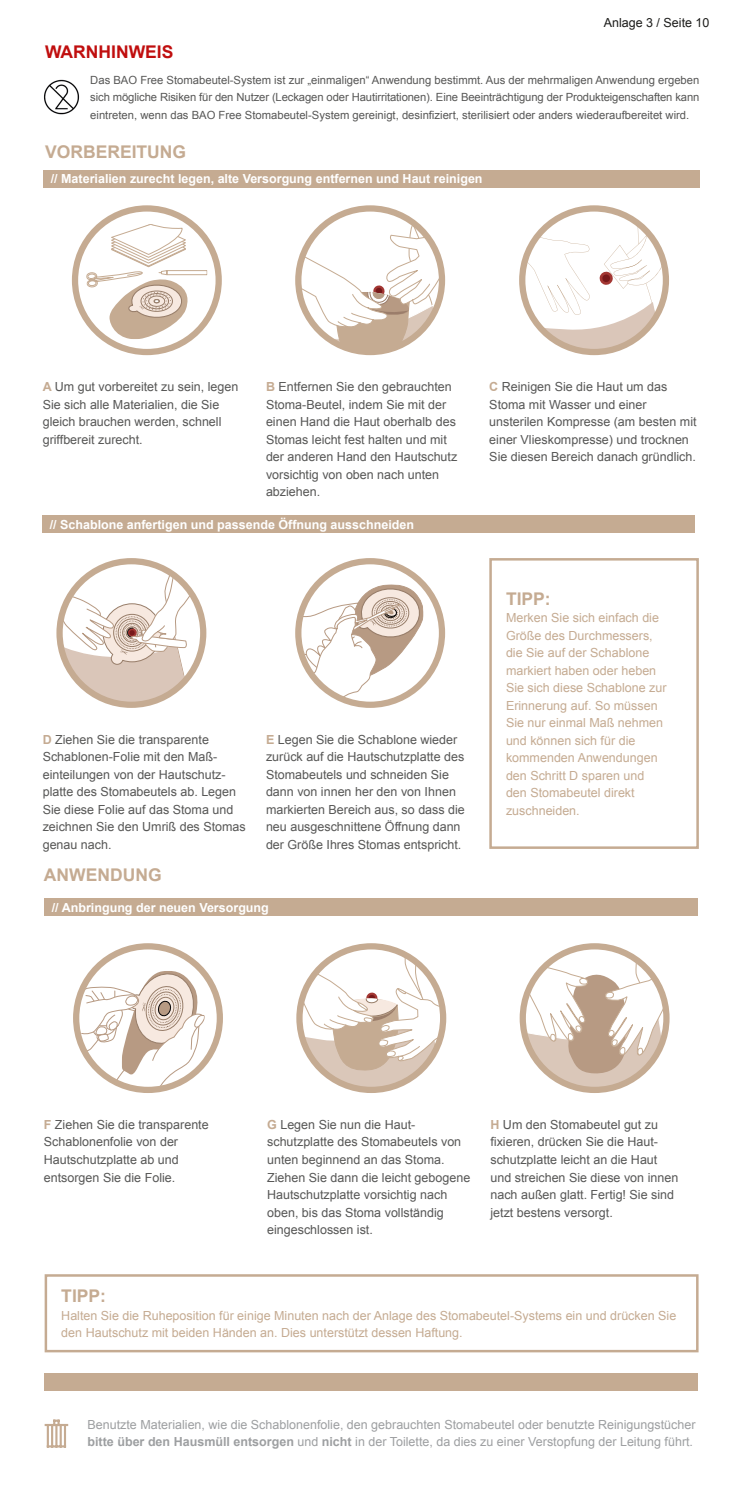
<style>
.page{position:relative;width:745px;height:1489px;background:#fff}
.page>*{position:absolute;margin:0;border:0;box-sizing:border-box;transform-origin:0 0}
.t1{font:700 17.5px "Arial";color:#c5ab92}
.t2{font:700 17.5px "Arial";color:#c00e0e}
.t3{font:12.5px/17.5px "Arial";color:#575756}
.t4{font:12.5px/17.5px "Arial";color:#c5ab92}
.t5{font:12.5px/17.5px "Arial";color:#9d9fa1}
.t6{font:700 12.5px "Arial";color:#fff}
.t7{font:12.5px "Arial";color:#1d1d1b}
.t8{font:11.25px/17.5px "Arial";color:#575756;text-align:justify}
.s1{font-weight:700;color:#c5ab92}
.s2{font-weight:700}
</style>
<div class="page">
<div style="left:44px;top:170px;width:655px;height:17px;background:#c5ab92"></div>
<div style="left:43px;top:515px;width:651px;height:18px;background:#c5ab92"></div>
<svg style="left:86px;top:224px;width:121px;height:115px"></svg>
<div style="left:72px;top:205px;width:150px;height:150px;border:6px solid #c5ab92;border-radius:50%"></div>
<svg style="left:63px;top:561px;width:140px;height:142px"></svg>
<div style="left:56px;top:558px;width:150px;height:150px;border:6px solid #c5ab92;border-radius:50%"></div>
<svg style="left:299px;top:210px;width:142px;height:142px"></svg>
<div style="left:295px;top:205px;width:150px;height:150px;border:6px solid #c5ab92;border-radius:50%"></div>
<svg style="left:525px;top:208px;width:140px;height:144px"></svg>
<div style="left:518px;top:205px;width:150px;height:150px;border:6px solid #c5ab92;border-radius:50%"></div>
<svg style="left:300px;top:584px;width:123px;height:120px"></svg>
<div style="left:295px;top:558px;width:150px;height:150px;border:6px solid #c5ab92;border-radius:50%"></div>
<div style="left:489px;top:558px;width:209px;height:290px;border:2px solid #c5ab92"></div>
<div style="left:45px;top:898px;width:652px;height:18px;background:#c5ab92"></div>
<div style="left:45px;top:1373px;width:652px;height:17px;background:#c5ab92"></div>
<svg style="left:76px;top:970px;width:128px;height:119px"></svg>
<div style="left:73px;top:943px;width:150px;height:149px;border:6px solid #c5ab92;border-radius:50%"></div>
<svg style="left:299px;top:947px;width:144px;height:142px"></svg>
<div style="left:296px;top:943px;width:150px;height:149px;border:6px solid #c5ab92;border-radius:50%"></div>
<svg style="left:526px;top:946px;width:140px;height:143px"></svg>
<div style="left:519px;top:943px;width:150px;height:149px;border:6px solid #c5ab92;border-radius:50%"></div>
<hr style="left:47px;top:1425px;width:2px;height:22px;background:#c5ab92">
<hr style="left:51px;top:1425px;width:2px;height:22px;background:#c5ab92">
<hr style="left:55px;top:1425px;width:2px;height:22px;background:#c5ab92">
<hr style="left:60px;top:1425px;width:2px;height:22px;background:#c5ab92">
<hr style="left:64px;top:1425px;width:2px;height:22px;background:#c5ab92">
<svg style="left:49px;top:1445px;width:15px;height:2px"></svg>
<hr style="left:45px;top:1423px;width:23px;height:2px;background:#c5ab92">
<svg style="left:53px;top:1419px;width:7px;height:5px"></svg>
<div style="left:45px;top:1274px;width:653px;height:78px;border:2px solid #c5ab92"></div>
<img style="left:44px;top:79px;width:36px;height:36px">
<h1 class="t2" style="left:45px;top:40px;width:130px">WARNHINWEIS</h1>
<p class="t7" style="left:603px;top:14px;width:107px">Anlage 3 / Seite 10</p>
<p class="t8" style="left:90px;top:71px;width:610px">Das BAO Free Stomabeutel-System ist zur „einmaligen“ Anwendung bestimmt. Aus der mehrmaligen Anwendung ergeben sich mögliche Risiken für den Nutzer (Leckagen oder Hautirritationen). Eine Beeinträchtigung der Produkteigenschaften kann eintreten, wenn das BAO Free Stomabeutel-System gereinigt, desinfiziert, sterilisiert oder anders wiederaufbereitet wird.</p>
<h1 class="t1" style="left:45px;top:140px;width:142px">VORBEREITUNG</h1>
<p class="t6" style="left:51px;top:171px;width:433px">// Materialien zurecht legen, alte Versorgung entfernen und Haut reinigen</p>
<p class="t3" style="left:43px;top:378px;width:197px"><span class="s1">A</span> Um gut vorbereitet zu sein, legen<br>Sie sich alle Materialien, die Sie gleich brauchen werden, schnell griffbereit zurecht.</p>
<p class="t3" style="left:266px;top:378px;width:193px"><span class="s1">B</span> Entfernen Sie den gebrauchten<br>Stoma-Beutel, indem Sie mit der einen Hand die Haut oberhalb des<br>Stomas leicht fest halten und mit der anderen Hand den Hautschutz vorsichtig von oben nach unten abziehen.</p>
<p class="t6" style="left:50px;top:516px;width:365px">// Schablone anfertigen und passende Öffnung ausschneiden</p>
<p class="t3" style="left:43px;top:730px;width:204px"><span class="s1">D</span> Ziehen Sie die transparente<br>Schablonen-Folie mit den Maß&shy;einteilungen von der Hautschutz&shy;platte des Stomabeutels ab. Legen<br>Sie diese Folie auf das Stoma und zeichnen Sie den Umriß des Stomas genau nach.</p>
<h1 class="t1" style="left:44px;top:863px;width:119px">ANWENDUNG</h1>
<p class="t3" style="left:266px;top:730px;width:200px"><span class="s1">E</span> Legen Sie die Schablone wieder zurück auf die Hautschutzplatte des Stomabeutels und schneiden Sie dann von innen her den von Ihnen markierten Bereich aus, so dass die neu ausgeschnittene Öffnung dann der Größe Ihres Stomas entspricht.</p>
<p class="t6" style="left:52px;top:899px;width:218px">// Anbringung der neuen Versorgung</p>
<p class="t3" style="left:489px;top:378px;width:209px"><span class="s1">C</span> Reinigen Sie die Haut um das Stoma mit Wasser und einer unsterilen Kompresse (am besten mit einer Vlieskompresse) und trocknen Sie diesen Bereich danach gründlich.</p>
<h1 class="t1" style="left:505px;top:587px;width:46px">TIPP:</h1>
<p class="t4" style="left:505px;top:609px;width:162px">Merken Sie sich einfach die<br>Größe des Durchmessers, die Sie auf der Schablone markiert haben oder heben<br>Sie sich diese Schablone zur<br>Erinnerung auf. So müssen<br>Sie nur einmal Maß nehmen und können sich für die kommenden Anwendungen den Schritt D sparen und den Stomabeutel direkt zuschneiden.</p>
<p class="t3" style="left:44px;top:1115px;width:166px"><span class="s1">F</span> Ziehen Sie die transparente<br>Schablonenfolie von der<br>Hautschutzplatte ab und entsorgen Sie die Folie.</p>
<p class="t3" style="left:267px;top:1115px;width:204px"><span class="s1">G</span> Legen Sie nun die Haut&shy;schutzplatte des Stomabeutels von unten beginnend an das Stoma.<br>Ziehen Sie dann die leicht gebogene<br>Hautschutzplatte vorsichtig nach oben, bis das Stoma vollständig eingeschlossen ist.</p>
<p class="t3" style="left:490px;top:1115px;width:189px"><span class="s1">H</span> Um den Stomabeutel gut zu fixieren, drücken Sie die Haut&shy;schutzplatte leicht an die Haut und streichen Sie diese von innen nach außen glatt. Fertig! Sie sind jetzt bestens versorgt.</p>
<h1 class="t1" style="left:61px;top:1284px;width:46px">TIPP:</h1>
<p class="t4" style="left:61px;top:1306px;width:616px">Halten Sie die Ruheposition für einige Minuten nach der Anlage des Stomabeutel-Systems ein und drücken Sie den Hautschutz mit beiden Händen an. Dies unterstützt dessen Haftung.</p>
<p class="t5" style="left:87px;top:1415px;width:609px">Benutzte Materialien, wie die Schablonenfolie, den gebrauchten Stomabeutel oder benutzte Reinigungstücher <span class="s2">bitte über den Hausmüll entsorgen</span> und <span class="s2">nicht</span> in der Toilette, da dies zu einer Verstopfung der Leitung führt.</p>
</div>
